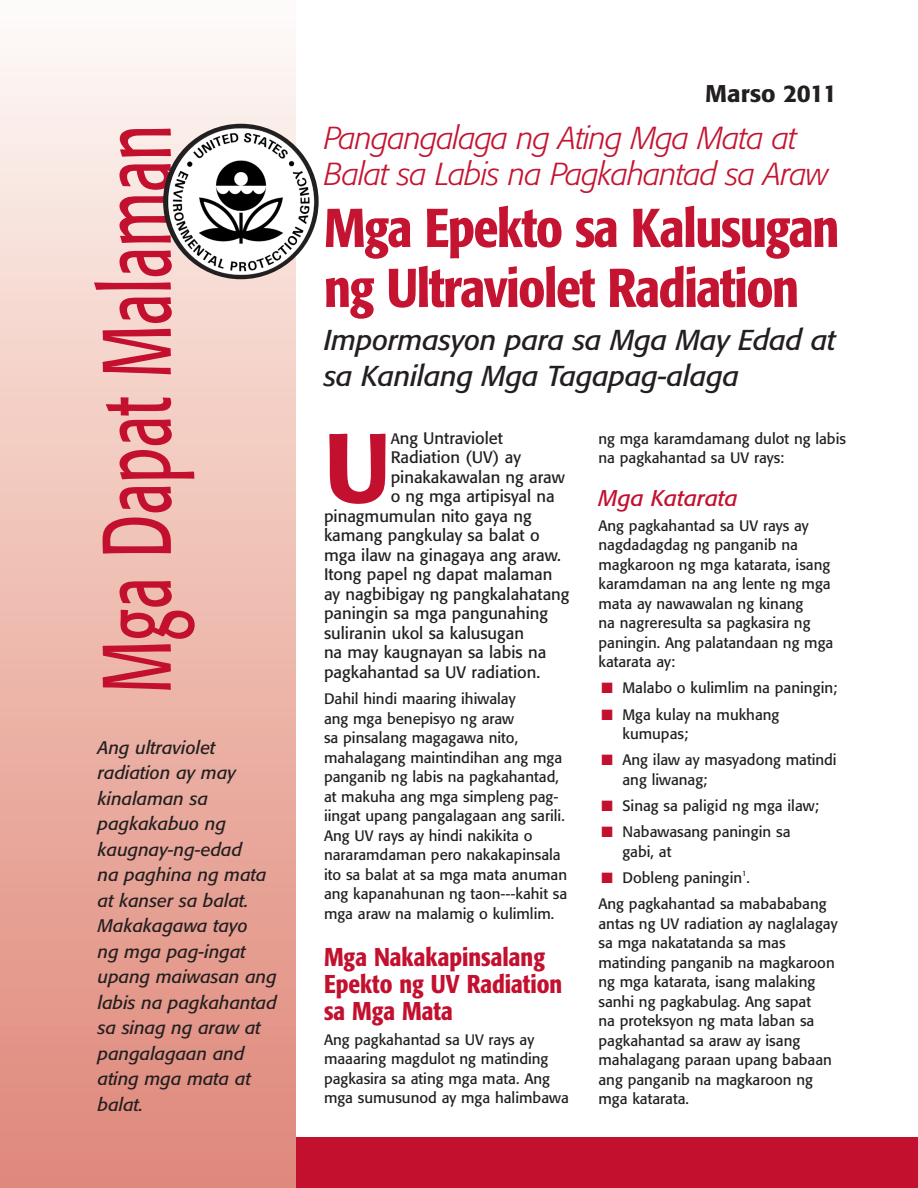
<style>
.page{position:relative;width:918px;height:1188px;background:#fff}
.page>*{position:absolute;margin:0;border:0;box-sizing:border-box;transform-origin:0 0}
.first_paragraph{font:500 96.9px "Formata";color:#c3102f}
.vertical_header{font:96px "Formata";letter-spacing:-.005em;color:#c3102f;scale:.64 1}
.header_1{font:500 condensed 54px/60px "Formata";letter-spacing:-.025em;color:#c41431}
.header_1-2{font:italic 300 31.5px/36px "Formata";letter-spacing:-.025em;color:#c41431}
.header_3{font:italic 28.5px/36px "Formata";letter-spacing:-.01em;color:#231f20}
.subhead{font:500 condensed 25.5px/27px "Formata";color:#c3102f}
.date{font:500 24px "Formata";color:#231f20}
.subhead-2{font:italic 22.5px "Formata";color:#c3102f}
.sidebar_quote{font:italic 18px/25.5px "Formata";color:#231f20}
.first_paragraph-2{font:16.5px "Formata";color:#231f20}
.body{font:15px/19.5px "Formata";color:#231f20}
.bulleted_text{font:15px/19.5px "Formata";color:#231f20}
.bulleted_text-2{font:7.5px "Formata";color:#231f20}
.s1{font-size:15px}
.s2{color:#c3102f}
</style>
<div class="page">
<div style="left:230px;top:1138px;width:688px;height:50px;background:#c3102f"></div>
<div style="left:0;top:0;width:295px;height:1188px;background:linear-gradient(to bottom,#fdf8f3,#e08677)"></div>
<img style="left:165px;top:125px;width:152px;height:153px;border-radius:76px">
<div style="left:163px;top:124px;width:156px;height:155px;border:3px solid #231f20;border-radius:50%"></div>
<p class="vertical_header" style="left:79px;top:693px;width:890px;rotate:-90deg">Mga Dapat Malaman</p>
<p class="sidebar_quote" style="left:98px;top:735px;width:181px">Ang ultraviolet radiation ay may kinalaman sa pagkakabuo ng kaugnay-ng-edad<br>na paghina ng mata at kanser sa balat.<br>Makakagawa tayo<br>ng mga pag-ingat upang maiwasan ang labis na pagkahantad sa sinag ng araw at pangalagaan and ating mga mata at balat.</p>
<p class="date" style="left:705px;top:78px;width:133px">Marso 2011</p>
<p class="header_1-2" style="left:324px;top:121px;width:506px">Pangangalaga ng Ating Mga Mata at<br>Balat sa Labis na Pagkahantad sa Araw</p>
<p class="header_1" style="left:324px;top:198px;width:517px">Mga Epekto sa Kalusugan ng Ultraviolet Radiation</p>
<p class="header_3" style="left:324px;top:323px;width:513px">Impormasyon para sa Mga May Edad at sa Kanilang Mga Tagapag-alaga</p>
<p class="first_paragraph" style="left:324px;top:409px;width:68px">U</p>
<p class="first_paragraph-2" style="left:391px;top:428px;width:114px"><span class="s1">A</span>ng Untraviolet</p>
<p class="first_paragraph-2" style="left:391px;top:448px;width:132px">Radiation (UV) ay</p>
<p class="first_paragraph-2" style="left:391px;top:467px;width:176px">pinakakawalan ng araw</p>
<p class="first_paragraph-2" style="left:391px;top:487px;width:166px">o ng mga artipisyal na</p>
<p class="first_paragraph-2" style="left:324px;top:506px;width:209px">pinagmumulan nito gaya ng</p>
<p class="first_paragraph-2" style="left:324px;top:526px;width:217px">kamang pangkulay sa balat o</p>
<p class="first_paragraph-2" style="left:324px;top:545px;width:238px">mga ilaw na ginagaya ang araw.</p>
<p class="first_paragraph-2" style="left:324px;top:565px;width:230px">Itong papel ng dapat malaman</p>
<p class="first_paragraph-2" style="left:324px;top:584px;width:247px">ay nagbibigay ng pangkalahatang</p>
<p class="first_paragraph-2" style="left:324px;top:604px;width:226px">paningin sa mga pangunahing</p>
<p class="first_paragraph-2" style="left:324px;top:623px;width:202px">suliranin ukol sa kalusugan</p>
<p class="first_paragraph-2" style="left:324px;top:643px;width:224px">na may kaugnayan sa labis na</p>
<p class="first_paragraph-2" style="left:324px;top:662px;width:218px">pagkahantad sa UV radiation.</p>
<p class="body" style="left:324px;top:689px;width:245px">Dahil hindi maaring ihiwalay<br>ang mga benepisyo ng araw<br>sa pinsalang magagawa nito, mahalagang maintindihan ang mga panganib ng labis na pagkahantad, at makuha ang mga simpleng pag&shy;iingat upang pangalagaan ang sarili.<br>Ang UV rays ay hindi nakikita o nararamdaman pero nakakapinsala ito sa balat at sa mga mata anuman ang kapanahunan ng taon---kahit sa mga araw na malamig o kulimlim.</p>
<p class="subhead" style="left:324px;top:943px;width:240px">Mga Nakakapinsalang<br>Epekto ng UV Radiation sa Mga Mata</p>
<p class="body" style="left:324px;top:1030px;width:246px">Ang pagkahantad sa UV rays ay maaaring magdulot ng matinding pagkasira sa ating mga mata. Ang mga sumusunod ay mga halimbawa</p>
<p class="body" style="left:598px;top:429px;width:249px">ng mga karamdamang dulot ng labis na pagkahantad sa UV rays:</p>
<p class="subhead-2" style="left:598px;top:484px;width:141px">Mga Katarata</p>
<p class="body" style="left:598px;top:516px;width:236px">Ang pagkahantad sa UV rays ay nagdadagdag ng panganib na magkaroon ng mga katarata, isang karamdaman na ang lente ng mga mata ay nawawalan ng kinang<br>na nagreresulta sa pagkasira ng paningin. Ang palatandaan ng mga katarata ay:</p>
<p class="bulleted_text" style="left:602px;top:678px;width:237px"><span class="s2">■</span> Malabo o kulimlim na paningin;</p>
<p class="bulleted_text" style="left:622px;top:705px;width:158px;text-indent:-21px"><span class="s2">■</span> Mga kulay na mukhang kumupas;</p>
<p class="bulleted_text" style="left:622px;top:750px;width:216px;text-indent:-21px"><span class="s2">■</span> Ang ilaw ay masyadong matindi ang liwanag;</p>
<p class="bulleted_text" style="left:602px;top:796px;width:219px"><span class="s2">■</span> Sinag sa paligid ng mga ilaw;</p>
<p class="bulleted_text" style="left:622px;top:822px;width:170px;text-indent:-21px"><span class="s2">■</span> Nabawasang paningin sa gabi, at</p>
<p class="bulleted_text" style="left:602px;top:868px;width:150px"><span class="s2">■</span> Dobleng paningin .</p>
<p class="bulleted_text-2" style="left:742px;top:869px;width:6px">1</p>
<p class="body" style="left:598px;top:894px;width:241px">Ang pagkahantad sa mabababang antas ng UV radiation ay naglalagay sa mga nakatatanda sa mas matinding panganib na magkaroon ng mga katarata, isang malaking sanhi ng pagkabulag. Ang sapat<br>na proteksyon ng mata laban sa pagkahantad sa araw ay isang mahalagang paraan upang babaan ang panganib na magkaroon ng mga katarata.</p>
</div>
